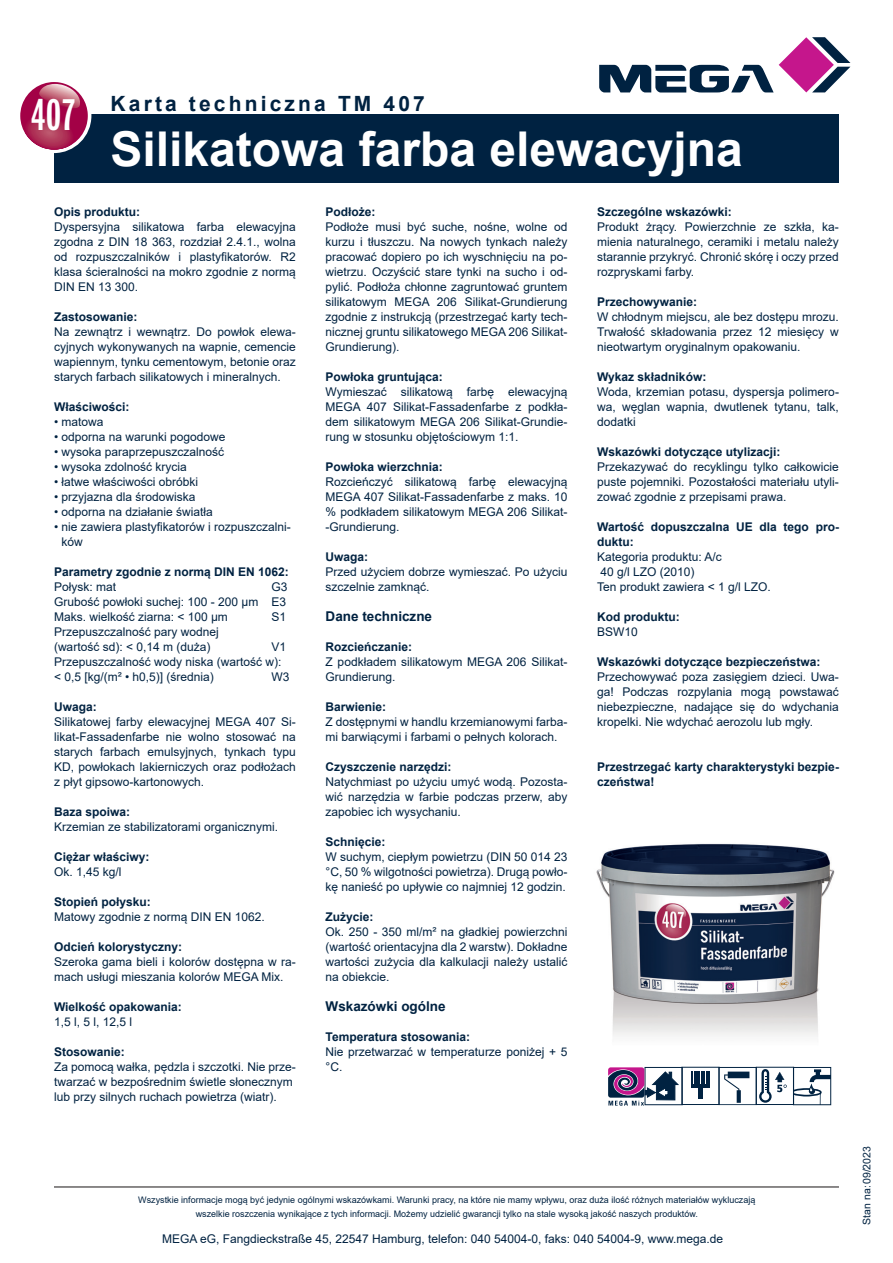
<style>
.page{position:relative;width:893px;height:1263px;background:#fff}
.page>*{position:absolute;margin:0;border:0;box-sizing:border-box;transform-origin:0 0}
.t1{font:700 48px "Arial";color:#fff}
.t2{font:46.2px "ITC Franklin Gothic Std Dm X Cp";color:#fff}
.t3{font:700 21px "Arial";letter-spacing:.15em;color:#002241}
.t4{font:700 13.5px "Arial";color:#002241}
.t5{font:12px/15px "Arial";color:#002241;text-align:justify}
.t6{font:700 12px/15px "Arial";color:#002241}
.t7{font:10.5px "Arial";color:#002241}
.t8{font:9px/13.5px "Arial";color:#002241;text-align:center}
</style>
<div class="page">
<div style="left:54px;top:115px;width:785px;height:68px;background:#002241"></div>
<div style="left:17px;top:78px;width:74px;height:75px;background:#fff;border-radius:50%"></div>
<svg style="left:20px;top:82px;width:68px;height:68px"></svg>
<svg style="left:599px;top:37px;width:251px;height:56px"></svg>
<hr style="left:54px;top:1186px;width:785px;height:1px;background:#231f20">
<svg style="left:608px;top:1067px;width:223px;height:39px"></svg>
<div style="left:698px;top:1086px;width:5px;height:13px;background:#002241"></div>
<hr style="left:691px;top:1084px;width:19px;height:4px;background:#002241">
<img style="left:596px;top:843px;width:239px;height:194px">
<h2 class="t2" style="left:31px;top:89px;width:46px">407</h2>
<h3 class="t3" style="left:111px;top:88px;width:316px">Karta techniczna TM 407</h3>
<h1 class="t1" style="left:111px;top:115px;width:634px">Silikatowa farba elewacyjna</h1>
<p class="t6" style="left:54px;top:204px;width:88px">Opis produktu:</p>
<p class="t5" style="left:54px;top:219px;width:243px">Dyspersyjna silikatowa farba elewacyjna zgodna z DIN 18 363, rozdział 2.4.1., wolna od rozpuszczalników i plastyfikatorów. R2 klasa ścieralności na mokro zgodnie z normą DIN EN 13 300.</p>
<p class="t6" style="left:54px;top:309px;width:85px">Zastosowanie:</p>
<p class="t5" style="left:54px;top:324px;width:243px">Na zewnątrz i wewnątrz. Do powłok elewa&shy;cyjnych wykonywanych na wapnie, cemencie wapiennym, tynku cementowym, betonie oraz starych farbach silikatowych i mineralnych.</p>
<p class="t6" style="left:54px;top:399px;width:77px">Właściwości:</p>
<p class="t5" style="left:54px;top:414px;width:51px">• matowa</p>
<p class="t5" style="left:54px;top:429px;width:173px">• odporna na warunki pogodowe</p>
<p class="t5" style="left:54px;top:444px;width:172px">• wysoka paraprzepuszczalność</p>
<p class="t5" style="left:54px;top:459px;width:134px">• wysoka zdolność krycia</p>
<p class="t5" style="left:54px;top:474px;width:146px">• łatwe właściwości obróbki</p>
<p class="t5" style="left:54px;top:489px;width:143px">• przyjazna dla środowiska</p>
<p class="t5" style="left:54px;top:504px;width:160px">• odporna na działanie światła</p>
<p class="t5" style="left:62px;top:519px;width:231px;text-indent:-8px">• nie zawiera plastyfikatorów i rozpuszczalni&shy;ków</p>
<p class="t6" style="left:54px;top:564px;width:236px">Parametry zgodnie z normą DIN EN 1062:</p>
<p class="t5" style="left:54px;top:579px;width:64px">Połysk: mat</p>
<p class="t5" style="left:54px;top:579px;width:235px;text-indent:218px">G3<br>Grubość powłoki suchej: 100 - 200 μm E3<br>Maks. wielkość ziarna: &lt; 100 μm</p>
<p class="t5" style="left:272px;top:609px;width:16px">S1</p>
<p class="t5" style="left:54px;top:624px;width:166px">Przepuszczalność pary wodnej (wartość sd): &lt; 0,14 m (duża)</p>
<p class="t5" style="left:54px;top:639px;width:234px;text-align:left;text-indent:218px">V1<br>Przepuszczalność wody niska (wartość w): &lt; 0,5 [kg/(m² • h0,5)] (średnia)</p>
<p class="t5" style="left:272px;top:669px;width:19px">W3</p>
<p class="t6" style="left:54px;top:699px;width:44px">Uwaga:</p>
<p class="t5" style="left:54px;top:714px;width:243px">Silikatowej farby elewacyjnej MEGA 407 Si&shy;likat-Fassadenfarbe nie wolno stosować na starych farbach emulsyjnych, tynkach typu KD, powłokach lakierniczych oraz podłożach z płyt gipsowo-kartonowych.</p>
<p class="t6" style="left:54px;top:804px;width:78px">Baza spoiwa:</p>
<p class="t5" style="left:54px;top:819px;width:226px">Krzemian ze stabilizatorami organicznymi.</p>
<p class="t6" style="left:54px;top:849px;width:97px">Ciężar właściwy:</p>
<p class="t5" style="left:54px;top:864px;width:69px">Ok. 1,45 kg/l</p>
<p class="t6" style="left:54px;top:894px;width:98px">Stopień połysku:</p>
<p class="t5" style="left:54px;top:909px;width:212px">Matowy zgodnie z normą DIN EN 1062.</p>
<p class="t6" style="left:54px;top:939px;width:130px">Odcień kolorystyczny:</p>
<p class="t5" style="left:54px;top:954px;width:243px">Szeroka gama bieli i kolorów dostępna w ra&shy;mach usługi mieszania kolorów MEGA Mix.</p>
<p class="t6" style="left:54px;top:999px;width:129px">Wielkość opakowania:</p>
<p class="t5" style="left:54px;top:1014px;width:80px">1,5 l, 5 l, 12,5 l</p>
<p class="t6" style="left:54px;top:1044px;width:72px">Stosowanie:</p>
<p class="t5" style="left:54px;top:1059px;width:243px;text-align:left">Za pomocą wałka, pędzla i szczotki. Nie prze&shy;twarzać w bezpośrednim świetle słonecznym lub przy silnych ruchach powietrza (wiatr).</p>
<p class="t6" style="left:326px;top:204px;width:52px">Podłoże:</p>
<p class="t5" style="left:326px;top:219px;width:243px">Podłoże musi być suche, nośne, wolne od kurzu i tłuszczu. Na nowych tynkach należy pracować dopiero po ich wyschnięciu na po&shy;wietrzu. Oczyścić stare tynki na sucho i od&shy;pylić. Podłoża chłonne zagruntować gruntem silikatowym MEGA 206 Silikat-Grundierung zgodnie z instrukcją (przestrzegać karty tech&shy;nicznej gruntu silikatowego MEGA 206 Silikat-Grundierung).</p>
<p class="t6" style="left:326px;top:369px;width:119px">Powłoka gruntująca:</p>
<p class="t5" style="left:326px;top:384px;width:243px">Wymieszać silikatową farbę elewacyjną MEGA 407 Silikat-Fassadenfarbe z podkła&shy;dem silikatowym MEGA 206 Silikat-Grundie&shy;rung w stosunku objętościowym 1:1.</p>
<p class="t6" style="left:326px;top:459px;width:119px">Powłoka wierzchnia:</p>
<p class="t5" style="left:326px;top:474px;width:243px">Rozcieńczyć silikatową farbę elewacyjną MEGA 407 Silikat-Fassadenfarbe z maks. 10 % podkładem silikatowym MEGA 206 Silikat--Grundierung.</p>
<p class="t6" style="left:326px;top:549px;width:44px">Uwaga:</p>
<p class="t5" style="left:326px;top:564px;width:243px">Przed użyciem dobrze wymieszać. Po użyciu szczelnie zamknąć.</p>
<p class="t4" style="left:326px;top:606px;width:108px">Dane techniczne</p>
<p class="t6" style="left:326px;top:639px;width:88px">Rozcieńczanie:</p>
<p class="t5" style="left:326px;top:654px;width:243px">Z podkładem silikatowym MEGA 206 Silikat-<br>Grundierung.</p>
<p class="t6" style="left:326px;top:699px;width:62px">Barwienie:</p>
<p class="t5" style="left:326px;top:714px;width:243px">Z dostępnymi w handlu krzemianowymi farba&shy;mi barwiącymi i farbami o pełnych kolorach.</p>
<p class="t6" style="left:326px;top:759px;width:128px">Czyszczenie narzędzi:</p>
<p class="t5" style="left:326px;top:774px;width:243px">Natychmiast po użyciu umyć wodą. Pozosta&shy;wić narzędzia w farbie podczas przerw, aby zapobiec ich wysychaniu.</p>
<p class="t6" style="left:326px;top:834px;width:62px">Schnięcie:</p>
<p class="t5" style="left:326px;top:849px;width:243px">W suchym, ciepłym powietrzu (DIN 50 014 23 °C, 50 % wilgotności powietrza). Drugą powło&shy;kę nanieść po upływie co najmniej 12 godzin.</p>
<p class="t6" style="left:326px;top:909px;width:50px">Zużycie:</p>
<p class="t5" style="left:326px;top:924px;width:243px">Ok. 250 - 350 ml/m² na gładkiej powierzchni (wartość orientacyjna dla 2 warstw). Dokładne wartości zużycia dla kalkulacji należy ustalić na obiekcie.</p>
<p class="t4" style="left:326px;top:996px;width:122px">Wskazówki ogólne</p>
<p class="t6" style="left:326px;top:1029px;width:146px">Temperatura stosowania:</p>
<p class="t5" style="left:326px;top:1044px;width:243px">Nie przetwarzać w temperaturze poniżej + 5 °C.</p>
<p class="t6" style="left:597px;top:204px;width:136px">Szczególne wskazówki:</p>
<p class="t5" style="left:597px;top:219px;width:243px">Produkt żrący. Powierzchnie ze szkła, ka&shy;mienia naturalnego, ceramiki i metalu należy starannie przykryć. Chronić skórę i oczy przed rozpryskami farby.</p>
<p class="t6" style="left:597px;top:294px;width:102px">Przechowywanie:</p>
<p class="t5" style="left:597px;top:309px;width:243px">W chłodnym miejscu, ale bez dostępu mrozu.<br>Trwałość składowania przez 12 miesięcy w nieotwartym oryginalnym opakowaniu.</p>
<p class="t6" style="left:597px;top:369px;width:111px">Wykaz składników:</p>
<p class="t5" style="left:597px;top:384px;width:243px">Woda, krzemian potasu, dyspersja polimero&shy;wa, węglan wapnia, dwutlenek tytanu, talk, dodatki</p>
<p class="t6" style="left:597px;top:444px;width:185px">Wskazówki dotyczące utylizacji:</p>
<p class="t5" style="left:597px;top:459px;width:243px">Przekazywać do recyklingu tylko całkowicie puste pojemniki. Pozostałości materiału utyli&shy;zować zgodnie z przepisami prawa.</p>
<p class="t6" style="left:597px;top:519px;width:243px">Wartość dopuszczalna UE dla tego pro&shy;duktu:</p>
<p class="t5" style="left:597px;top:549px;width:175px;text-align:left">Kategoria produktu: A/c<br>40 g/l LZO (2010)<br>Ten produkt zawiera &lt; 1 g/l LZO.</p>
<p class="t6" style="left:597px;top:609px;width:84px">Kod produktu:</p>
<p class="t5" style="left:597px;top:624px;width:42px">BSW10</p>
<p class="t6" style="left:597px;top:654px;width:225px">Wskazówki dotyczące bezpieczeństwa:</p>
<p class="t5" style="left:597px;top:669px;width:243px">Przechowywać poza zasięgiem dzieci. Uwa&shy;ga! Podczas rozpylania mogą powstawać niebezpieczne, nadające się do wdychania kropelki. Nie wdychać aerozolu lub mgły.</p>
<p class="t6" style="left:597px;top:759px;width:243px">Przestrzegać karty charakterystyki bezpie&shy;czeństwa!</p>
<p class="t8" style="left:138px;top:1193px;width:619px">Wszystkie informacje mogą być jedynie ogólnymi wskazówkami. Warunki pracy, na które nie mamy wpływu, oraz duża ilość różnych materiałów wykluczają wszelkie roszczenia wynikające z tych informacji. Możemy udzielić gwarancji tylko na stale wysoką jakość naszych produktów.</p>
<p class="t5" style="left:162px;top:1232px;width:562px">MEGA eG, Fangdieckstraße 45, 22547 Hamburg, telefon: 040 54004-0, faks: 040 54004-9, www.mega.de</p>
<p class="t7" style="left:859px;top:1224px;width:80px;rotate:-90deg">Stan na:09/2023</p>
</div>
